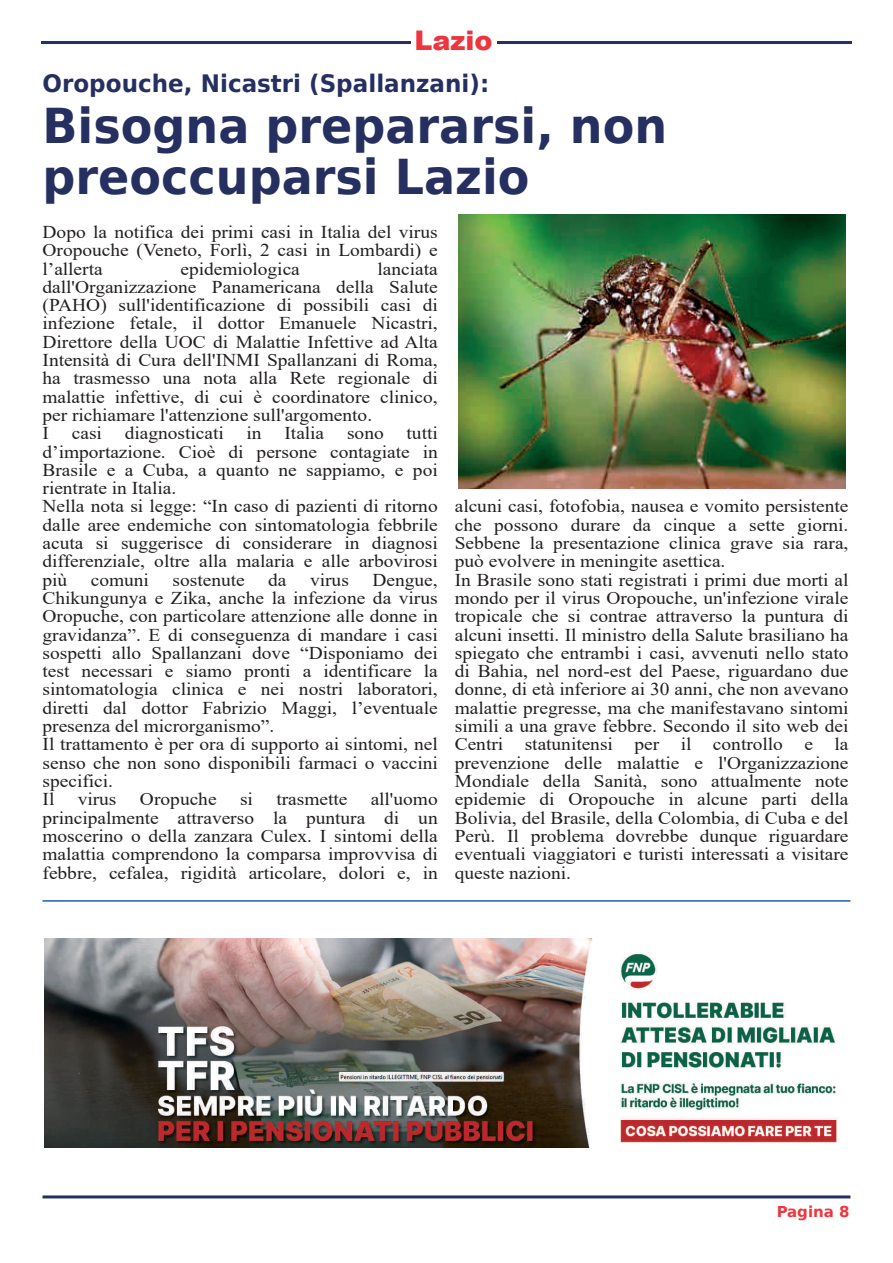
<style>
.page{position:relative;width:893px;height:1263px;background:#fff}
.page>*{position:absolute;margin:0;border:0;box-sizing:border-box;transform-origin:0 0}
.t1{font:700 48px/51px "Bitstream Vera Sans";color:#252f60;scale:.96 1}
.t2{font:900 27px "Arial";color:#ee353e}
.t3{font:700 24px "Bitstream Vera Sans";color:#252f60;scale:.96 1}
.t4{font:18px/18.3px "Times New Roman";color:#231f20;scale:1.08 1}
.t5{font:700 15px "Bitstream Vera Sans";color:#ee353e}
</style>
<div class="page">
<hr style="left:43px;top:1195px;width:807px;height:3px;background:#252f60">
<hr style="left:43px;top:41px;width:807px;height:3px;background:#252f60">
<div style="left:411px;top:31px;width:85px;height:30px;background:#fff"></div>
<hr style="left:43px;top:900px;width:807px;height:2px;background:#205dab">
<img style="left:459px;top:215px;width:386px;height:273px">
<img style="left:45px;top:939px;width:794px;height:208px">
<h2 class="t2" style="left:414px;top:20px;width:79px">Lazio</h2>
<h3 class="t3" style="left:43px;top:69px;width:467px">Oropouche, Nicastri (Spallanzani):</h3>
<h1 class="t1" style="left:43px;top:100px;width:652px">Bisogna prepararsi, non preoccuparsi Lazio</h1>
<p class="t4" style="left:43px;top:223px;width:367px;text-align:justify">Dopo la notifica dei primi casi in Italia del virus Oropouche (Veneto, Forlì, 2 casi in Lombardi) e l’allerta</p>
<p class="t4" style="left:43px;top:259px;width:367px;text-indent:335px">lanciata dall'Organizzazione Panamericana della Salute (PAHO) sull'identificazione di possibili casi di infezione fetale, il dottor Emanuele Nicastri, Direttore della UOC di Malattie Infettive ad Alta Intensità di Cura dell'INMI Spallanzani di Roma, ha trasmesso una nota alla Rete regionale di malattie infettive, di cui è coordinatore clinico, per richiamare l'attenzione sull'argomento.<br>I</p>
<p class="t4" style="left:180px;top:259px;width:112px">epidemiologica</p>
<p class="t4" style="left:43px;top:424px;width:367px;text-indent:364px">tutti d’importazione. Cioè di persone contagiate in Brasile e a Cuba, a quanto ne sappiamo, e poi rientrate in Italia.<br>Nella nota si legge: “In caso di pazienti di ritorno dalle aree endemiche con sintomatologia febbrile acuta si suggerisce di considerare in diagnosi differenziale, oltre alla malaria e alle arbovirosi più</p>
<p class="t4" style="left:72px;top:424px;width:29px">casi</p>
<p class="t4" style="left:125px;top:424px;width:93px">diagnosticati</p>
<p class="t4" style="left:247px;top:424px;width:15px">in</p>
<p class="t4" style="left:284px;top:424px;width:38px">Italia</p>
<p class="t4" style="left:347px;top:424px;width:36px">sono</p>
<p class="t4" style="left:455px;top:497px;width:366px">alcuni casi, fotofobia, nausea e vomito persistente che possono durare da cinque a sette giorni.<br>Sebbene la presentazione clinica grave sia rara, può evolvere in meningite asettica.<br>In Brasile sono stati registrati i primi due morti al mondo per il virus Oropouche, un'infezione virale tropicale che si contrae attraverso la puntura di alcuni insetti. Il ministro della Salute brasiliano ha spiegato che entrambi i casi, avvenuti nello stato di Bahia, nel nord-est del Paese, riguardano due donne, di età inferiore ai 30 anni, che non avevano malattie pregresse, ma che manifestavano sintomi simili a una grave febbre. Secondo il sito web dei Centri statunitensi per il controllo e la prevenzione delle malattie e l'Organizzazione Mondiale della Sanità, sono attualmente note epidemie di Oropouche in alcune parti della Bolivia, del Brasile, della Colombia, di Cuba e del Perù. Il problema dovrebbe dunque riguardare eventuali viaggiatori e turisti interessati a visitare queste nazioni.</p>
<p class="t4" style="left:91px;top:570px;width:55px">comuni</p>
<p class="t4" style="left:172px;top:570px;width:68px">sostenute</p>
<p class="t4" style="left:268px;top:570px;width:18px">da</p>
<p class="t4" style="left:310px;top:570px;width:37px">virus</p>
<p class="t4" style="left:43px;top:570px;width:367px;text-indent:330px">Dengue, Chikungunya e Zika, anche la infezione da virus Oropuche, con particolare attenzione alle donne in gravidanza”. E di conseguenza di mandare i casi sospetti allo Spallanzani dove “Disponiamo dei test necessari e siamo pronti a identificare la sintomatologia clinica e nei nostri laboratori, diretti dal dottor Fabrizio Maggi, l’eventuale presenza del microrganismo”.<br>Il trattamento è per ora di supporto ai sintomi, nel senso che non sono disponibili farmaci o vaccini specifici.<br>Il</p>
<p class="t4" style="left:43px;top:790px;width:367px;text-align:justify;text-indent:328px">all'uomo principalmente attraverso la puntura di un moscerino o della zanzara Culex. I sintomi della malattia comprendono la comparsa improvvisa di febbre, cefalea, rigidità articolare, dolori e, in</p>
<p class="t4" style="left:78px;top:790px;width:37px">virus</p>
<p class="t4" style="left:140px;top:790px;width:72px">Oropuche</p>
<p class="t4" style="left:240px;top:790px;width:14px">si</p>
<p class="t4" style="left:276px;top:790px;width:67px">trasmette</p>
<p class="t5" style="left:777px;top:1203px;width:74px">Pagina 8</p>
</div>
